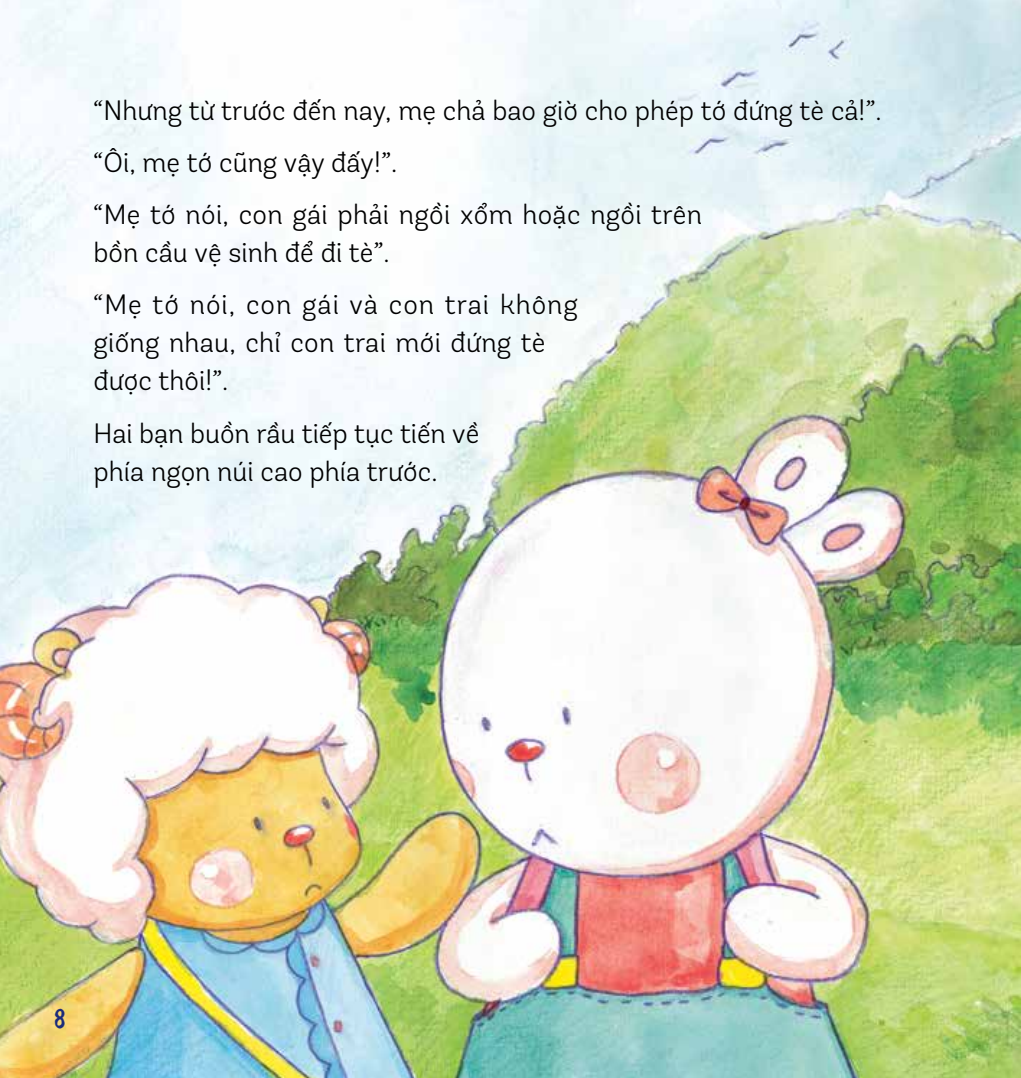
<style>
.page{position:relative;width:1021px;height:1078px;background:#fff}
.page>*{position:absolute;margin:0;border:0;box-sizing:border-box;transform-origin:0 0}
.t1{font:30px "i Ciel Stabile";color:#1c2b7a}
.t2{font:300 28px/52.2px "i Ciel Andes Rounded";color:#000}
.t3{font:300 28px/52.2px "i Ciel Andes Rounded";letter-spacing:.035em;color:#000}
.s1{font-family:"Arno Pro";font-weight:400}
</style>
<div class="page">
<img style="left:0;top:0;width:1020px;height:1077px">
<p class="t2" style="left:94px;top:83px;width:789px"><span class="s1">“</span>Nhưng từ trước đến nay, mẹ chả bao giờ cho phép tớ đứng tè cả!<span class="s1">”</span>. <span class="s1">“</span>Ôi, mẹ tớ cũng vậy đấy!<span class="s1">”</span>.<br><span class="s1">“</span>Mẹ tớ nói, con gái phải ngồi xổm hoặc ngồi trên</p>
<p class="t3" style="left:94px;top:225px;width:486px">bồn cầu vệ sinh để đi tè<span class="s1">”</span>.<br><span class="s1">“</span>Mẹ tớ nói, con gái và con trai không</p>
<p class="t2" style="left:94px;top:322px;width:453px;line-height:38px">giống nhau, chỉ con trai mới đứng tè được thôi!<span class="s1">”</span>.</p>
<p class="t2" style="left:94px;top:412px;width:387px;line-height:38px">Hai bạn buồn rầu tiếp tục tiến về phía ngọn núi cao phía trước.</p>
<p class="t1" style="left:54px;top:998px;width:14px">8</p>
</div>
